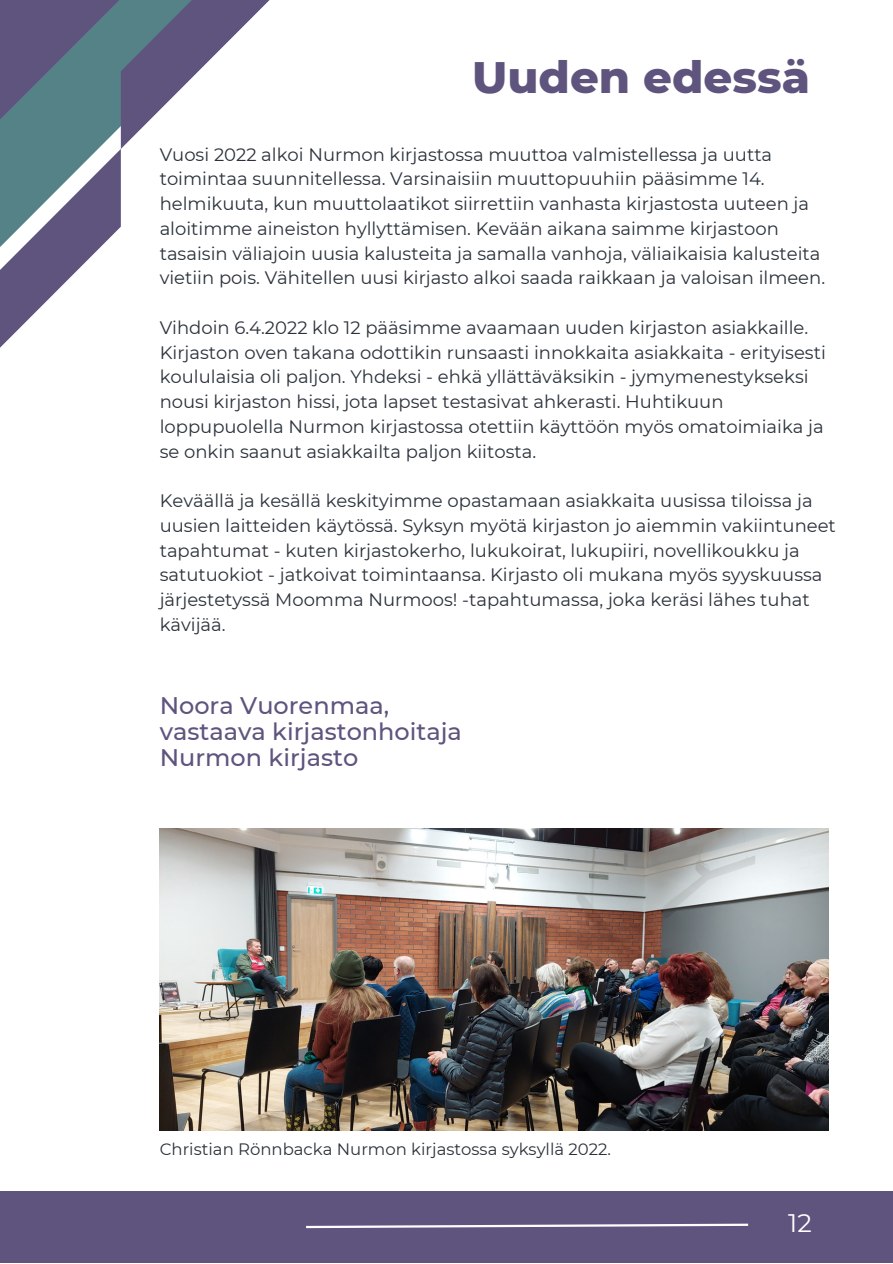
<style>
.page{position:relative;width:893px;height:1264px;background:#fff}
.page>*{position:absolute;margin:0;border:0;box-sizing:border-box;transform-origin:0 0}
.t1{font:800 45px "Montserrat";color:#5f547e}
.t2{font:25.35px "Montserrat";color:#fff}
.t3{font:500 24px/25.8px "Montserrat";color:#5f547e}
.t4{font:18px/24.8px "Montserrat";color:#2b323b}
.t5{font:16.5px "Montserrat";color:#2b323b}
</style>
<div class="page">
<svg style="left:0;top:0;width:270px;height:348px"></svg>
<div style="left:0;top:1191px;width:892px;height:71px;background:#5f547e"></div>
<svg style="left:306px;top:1223px;width:443px;height:6px"></svg>
<img style="left:160px;top:828px;width:668px;height:301px">
<h1 class="t1" style="left:472px;top:50px;width:339px">Uuden edessä</h1>
<p class="t4" style="left:160px;top:142px;width:667px">Vuosi 2022 alkoi Nurmon kirjastossa muuttoa valmistellessa ja uutta toimintaa suunnitellessa. Varsinaisiin muuttopuuhiin pääsimme 14. helmikuuta, kun muuttolaatikot siirrettiin vanhasta kirjastosta uuteen ja aloitimme aineiston hyllyttämisen. Kevään aikana saimme kirjastoon tasaisin väliajoin uusia kalusteita ja samalla vanhoja, väliaikaisia kalusteita vietiin pois. Vähitellen uusi kirjasto alkoi saada raikkaan ja valoisan ilmeen.</p>
<p class="t4" style="left:160px;top:315px;width:667px">Vihdoin 6.4.2022 klo 12 pääsimme avaamaan uuden kirjaston asiakkaille.<br>Kirjaston oven takana odottikin runsaasti innokkaita asiakkaita - erityisesti koululaisia oli paljon. Yhdeksi - ehkä yllättäväksikin - jymymenestykseksi nousi kirjaston hissi, jota lapset testasivat ahkerasti. Huhtikuun loppupuolella Nurmon kirjastossa otettiin käyttöön myös omatoimiaika ja se onkin saanut asiakkailta paljon kiitosta.</p>
<p class="t4" style="left:160px;top:488px;width:677px">Keväällä ja kesällä keskityimme opastamaan asiakkaita uusissa tiloissa ja uusien laitteiden käytössä. Syksyn myötä kirjaston jo aiemmin vakiintuneet tapahtumat - kuten kirjastokerho, lukukoirat, lukupiiri, novellikoukku ja satutuokiot - jatkoivat toimintaansa. Kirjasto oli mukana myös syyskuussa järjestetyssä Moomma Nurmoos! -tapahtumassa, joka keräsi lähes tuhat kävijää.</p>
<h3 class="t3" style="left:160px;top:692px;width:304px">Noora Vuorenmaa, vastaava kirjastonhoitaja<br>Nurmon kirjasto</h3>
<p class="t5" style="left:160px;top:1138px;width:453px">Christian Rönnbacka Nurmon kirjastossa syksyllä 2022.</p>
<h2 class="t2" style="left:788px;top:1207px;width:25px">12</h2>
</div>
